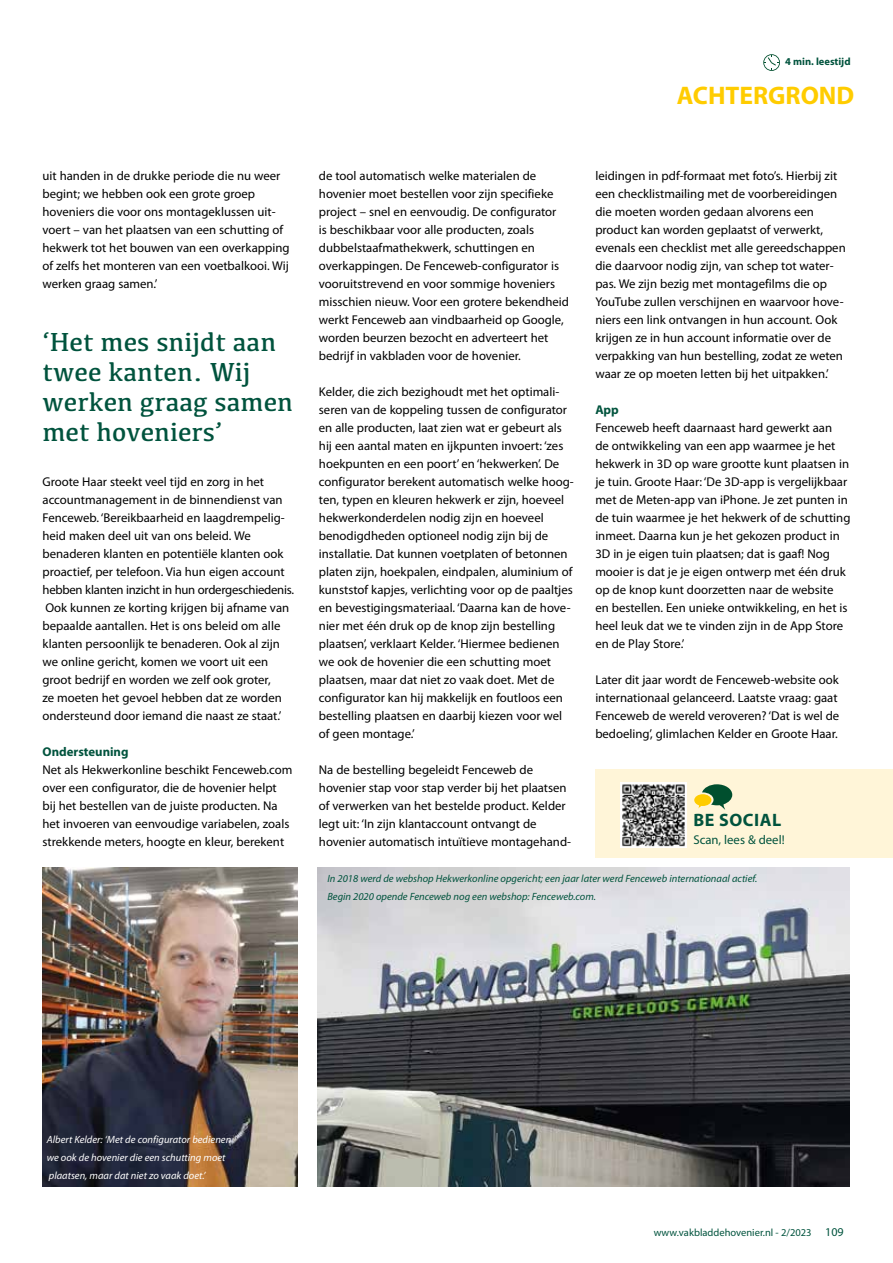
<style>
.page{position:relative;width:893px;height:1263px;background:#fff}
.page>*{position:absolute;margin:0;border:0;box-sizing:border-box;transform-origin:0 0}
.t1{font:27px/30px "Kefa";color:#00533d}
.t2{font:700 25.5px "Myriad Pro";color:#fc0}
.t3{font:700 18px "Myriad Pro";letter-spacing:.03em;color:#00533d}
.t4{font:12.75px/18px "Myriad Pro";color:#000}
.t5{font:700 12.75px "Myriad Pro";color:#00533d}
.t6{font:12.75px "Myriad Pro";color:#00533d}
.t7{font:italic 10.5px/18px "Myriad Pro";color:#00533d}
.t8{font:italic 10.5px/18px "Myriad Pro";color:#fff}
.t9{font:10.5px "Myriad Pro";color:#00533d}
.t10{font:700 10.5px "Myriad Pro";color:#00533d}
.s1{font-size:12px}
</style>
<div class="page">
<img style="left:318px;top:867px;width:531px;height:319px">
<img style="left:43px;top:867px;width:255px;height:319px">
<svg style="left:763px;top:54px;width:17px;height:17px"></svg>
<div style="left:595px;top:769px;width:298px;height:88px;background:#fff5d8"></div>
<img style="left:621px;top:782px;width:65px;height:66px">
<svg style="left:694px;top:784px;width:38px;height:26px"></svg>
<p class="t10" style="left:785px;top:55px;width:67px">4 min. leestijd</p>
<h2 class="t2" style="left:677px;top:79px;width:179px">ACHTERGROND</h2>
<p class="t4" style="left:43px;top:167px;width:249px">uit handen in de drukke periode die nu weer begint; we hebben ook een grote groep hoveniers die voor ons montageklussen uit&shy;voert – van het plaatsen van een schutting of hekwerk tot het bouwen van een overkapping of zelfs het monteren van een voetbalkooi. Wij werken graag samen.’</p>
<h1 class="t1" style="left:43px;top:326px;width:252px">‘Het mes snijdt aan twee kanten. Wij werken graag samen met hoveniers’</h1>
<p class="t4" style="left:43px;top:473px;width:253px">Groote Haar steekt veel tijd en zorg in het accountmanagement in de binnendienst van Fenceweb. ‘Bereikbaarheid en laagdrempelig&shy;heid maken deel uit van ons beleid. We benaderen klanten en potentiële klanten ook proactief, per telefoon. Via hun eigen account hebben klanten inzicht in hun ordergeschiedenis.<br>Ook kunnen ze korting krijgen bij afname van bepaalde aantallen. Het is ons beleid om alle klanten persoonlijk te benaderen. Ook al zijn we online gericht, komen we voort uit een groot bedrijf en worden we zelf ook groter,<br>ze moeten het gevoel hebben dat ze worden ondersteund door iemand die naast ze staat.’</p>
<p class="t5" style="left:43px;top:743px;width:88px">Ondersteuning</p>
<p class="t4" style="left:43px;top:761px;width:251px">Net als Hekwerkonline beschikt Fenceweb.com over een configurator, die de hovenier helpt bij het bestellen van de juiste producten. Na het invoeren van eenvoudige variabelen, zoals strekkende meters, hoogte en kleur, berekent</p>
<p class="t4" style="left:319px;top:167px;width:252px">de tool automatisch welke materialen de hovenier moet bestellen voor zijn specifieke project – snel en eenvoudig. De configurator<br>is beschikbaar voor alle producten, zoals dubbelstaafmathekwerk, schuttingen en overkappingen. De Fenceweb-configurator is vooruitstrevend en voor sommige hoveniers misschien nieuw. Voor een grotere bekendheid werkt Fenceweb aan vindbaarheid op Google, worden beurzen bezocht en adverteert het bedrijf in vakbladen voor de hovenier.</p>
<p class="t4" style="left:319px;top:383px;width:256px">Kelder, die zich bezighoudt met het optimali&shy;seren van de koppeling tussen de configurator en alle producten, laat zien wat er gebeurt als hij een aantal maten en ijkpunten invoert: ‘zes hoekpunten en een poort’ en ‘hekwerken’. De configurator berekent automatisch welke hoog&shy;ten, typen en kleuren hekwerk er zijn, hoeveel hekwerkonderdelen nodig zijn en hoeveel benodigdheden optioneel nodig zijn bij de installatie. Dat kunnen voetplaten of betonnen platen zijn, hoekpalen, eindpalen, aluminium of kunststof kapjes, verlichting voor op de paaltjes en bevestigingsmateriaal. ‘Daarna kan de hove&shy;nier met één druk op de knop zijn bestelling plaatsen’, verklaart Kelder. ‘Hiermee bedienen we ook de hovenier die een schutting moet plaatsen, maar dat niet zo vaak doet. Met de configurator kan hij makkelijk en foutloos een bestelling plaatsen en daarbij kiezen voor wel of geen montage.’</p>
<p class="t4" style="left:319px;top:761px;width:254px">Na de bestelling begeleidt Fenceweb de hovenier stap voor stap verder bij het plaatsen of verwerken van het bestelde product. Kelder legt uit: ‘In zijn klantaccount ontvangt de hovenier automatisch intuïtieve montagehand-</p>
<p class="t4" style="left:595px;top:167px;width:252px">leidingen in pdf-formaat met foto’s. Hierbij zit een checklistmailing met de voorbereidingen die moeten worden gedaan alvorens een product kan worden geplaatst of verwerkt, evenals een checklist met alle gereedschappen die daarvoor nodig zijn, van schep tot water&shy;pas. We zijn bezig met montagefilms die op YouTube zullen verschijnen en waarvoor hove&shy;niers een link ontvangen in hun account. Ook krijgen ze in hun account informatie over de verpakking van hun bestelling, zodat ze weten waar ze op moeten letten bij het uitpakken.’</p>
<p class="t5" style="left:595px;top:402px;width:25px">App</p>
<p class="t4" style="left:595px;top:419px;width:257px">Fenceweb heeft daarnaast hard gewerkt aan<br>de ontwikkeling van een app waarmee je het hekwerk in 3D op ware grootte kunt plaatsen in je tuin. Groote Haar: ‘De 3D-app is vergelijkbaar met de Meten-app van iPhone. Je zet punten in de tuin waarmee je het hekwerk of de schutting inmeet. Daarna kun je het gekozen product in 3D in je eigen tuin plaatsen; dat is gaaf! Nog mooier is dat je je eigen ontwerp met één druk op de knop kunt doorzetten naar de website<br>en bestellen. Een unieke ontwikkeling, en het is heel leuk dat we te vinden zijn in de App Store en de Play Store.’</p>
<p class="t4" style="left:595px;top:671px;width:245px">Later dit jaar wordt de Fenceweb-website ook internationaal gelanceerd. Laatste vraag: gaat Fenceweb de wereld veroveren? ‘Dat is wel de bedoeling’, glimlachen Kelder en Groote Haar.</p>
<h3 class="t3" style="left:693px;top:808px;width:89px">BE SOCIAL</h3>
<p class="t6" style="left:693px;top:832px;width:93px">Scan, lees &amp; deel!</p>
<p class="t7" style="left:327px;top:869px;width:431px">In 2018 werd de webshop Hekwerkonline opgericht; een jaar later werd Fenceweb internationaal actief.<br>Begin 2020 opende Fenceweb nog een webshop: Fenceweb.com.</p>
<p class="t8" style="left:47px;top:1130px;width:186px">Albert Kelder: ‘Met de configurator bedienen we ook de hovenier die een schutting moet plaatsen, maar dat niet zo vaak doet.’</p>
<p class="t9" style="left:654px;top:1226px;width:191px">www.vakbladdehovenier.nl - 2/2023 <span class="s1">109</span></p>
</div>
